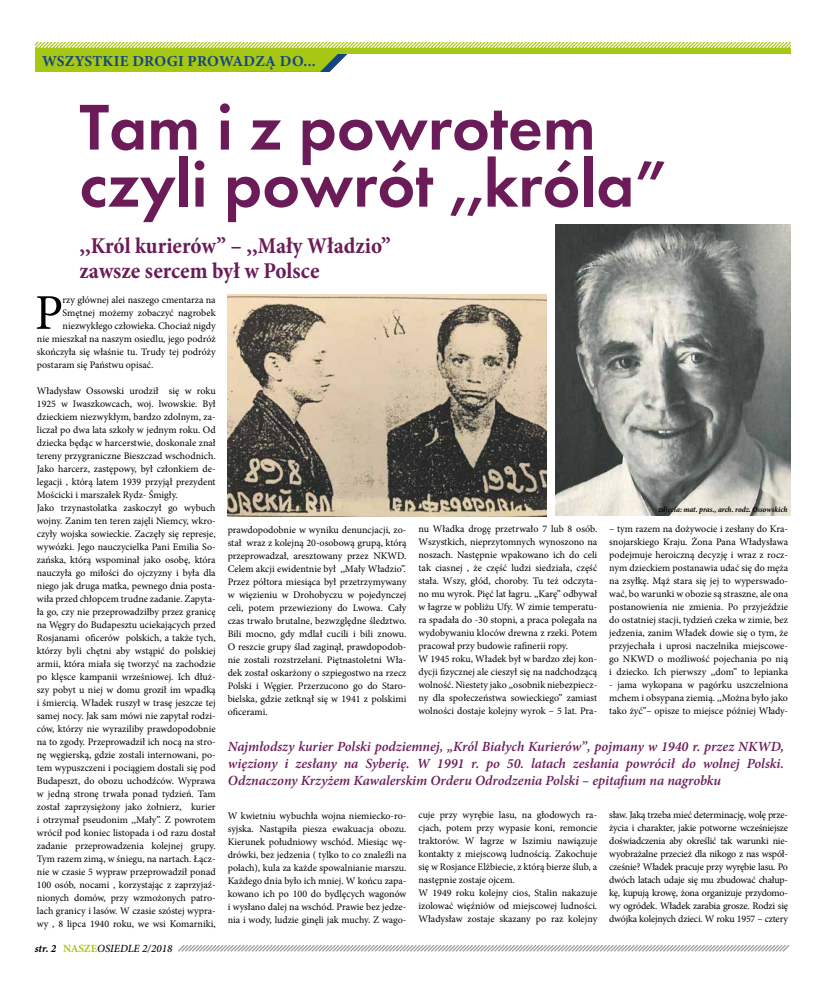
<style>
.page{position:relative;width:820px;height:993px;background:#fff}
.page>*{position:absolute;margin:0;border:0;box-sizing:border-box;transform-origin:0 0}
.t1{font:67px/57px "Futura Dem";color:#6b1c58}
.t2{font:50px "Minion Pro";color:#000}
.t3{font:700 condensed 22.9px/25.1px "Minion Pro";color:#6b1c58}
.t4{font:700 15.3px "Minion Pro";letter-spacing:.02em;color:#144584}
.t5{font:italic 600 14px/17.2px "Minion Pro";letter-spacing:-.005em;color:#6b1c58;text-align:justify}
.t6{font:italic 500 11px "Minion Pro";color:#000}
.t7{font:italic 700 11px "Minion Pro";color:#000}
.t8{font:10px/13px "Minion Pro";color:#000;text-align:justify}
.t9{font:italic 700 condensed 8px "Minion Pro";letter-spacing:-.005em;color:#000}
.s1{color:#6b1c58}
.s2{font-weight:700;font-style:normal;color:#a6c714}
</style>
<div class="page">
<svg style="left:178px;top:945px;width:612px;height:7px"></svg>
<svg style="left:35px;top:42px;width:756px;height:30px"></svg>
<img style="left:555px;top:224px;width:235px;height:291px">
<img style="left:228px;top:295px;width:318px;height:221px">
<h3 class="t4" style="left:42px;top:50px;width:279px">WSZYSTKIE DROGI PROWADZĄ DO...<span class="s1">.</span></h3>
<h1 class="t1" style="left:79px;top:98px;width:589px">Tam i z powrotem czyli powrót ,,króla”</h1>
<h3 class="t3" style="left:79px;top:232px;width:312px">,,Król kurierów” – ,,Mały Władzio” zawsze sercem był w Polsce</h3>
<h2 class="t2" style="left:35px;top:279px;width:30px">P</h2>
<p class="t8" style="left:62px;top:293px;width:154px">rzy głównej alei naszego cmentarza na</p>
<p class="t8" style="left:62px;top:306px;width:154px">Smętnej możemy zobaczyć nagrobek</p>
<p class="t8" style="left:62px;top:319px;width:154px">niezwykłego człowieka. Chociaż nigdy</p>
<p class="t8" style="left:37px;top:332px;width:180px">nie mieszkał na naszym osiedlu, jego podróż</p>
<p class="t8" style="left:37px;top:345px;width:180px">skończyła się właśnie tu. Trudy tej podróży</p>
<p class="t8" style="left:37px;top:358px;width:118px">postaram się Państwu opisać.</p>
<p class="t8" style="left:37px;top:384px;width:180px;text-align:left">Władysław Ossowski urodził się w roku 1925 w Iwaszkowcach, woj. lwowskie. Był dzieckiem niezwykłym, bardzo zdolnym, za&shy;liczał po dwa lata szkoły w jednym roku. Od dziecka będąc w harcerstwie, doskonale znał tereny przygraniczne Bieszczad wschodnich.<br>Jako harcerz, zastępowy, był członkiem de&shy;legacji , którą latem 1939 przyjął prezydent Mościcki i marszałek Rydz- Śmigły.<br>Jako trzynastolatka zaskoczył go wybuch wojny. Zanim ten teren zajęli Niemcy, wkro&shy;czyły wojska sowieckie. Zaczęły się represje, wywózki. Jego nauczycielka Pani Emilia So&shy;zańska, którą wspominał jako osobę, która nauczyła go miłości do ojczyzny i była dla niego jak druga matka, pewnego dnia posta&shy;wiła przed chłopcem trudne zadanie. Zapyta&shy;ła go, czy nie przeprowadziłby przez granicę na Węgry do Budapesztu uciekających przed Rosjanami oficerów polskich, a także tych, którzy byli chętni aby wstąpić do polskiej armii, która miała się tworzyć na zachodzie po klęsce kampanii wrześniowej. Ich dłuż&shy;szy pobyt u niej w domu groził im wpadką i śmiercią. Władek ruszył w trasę jeszcze tej samej nocy. Jak sam mówi nie zapytał rodzi&shy;ców, którzy nie wyraziliby prawdopodobnie na to zgody. Przeprowadził ich nocą na stro&shy;nę węgierską, gdzie zostali internowani, po&shy;tem wypuszczeni i pociągiem dostali się pod Budapeszt, do obozu uchodźców. Wyprawa w jedną stronę trwała ponad tydzień. Tam został zaprzysiężony jako żołnierz, kurier i otrzymał pseudonim ,,Mały”. Z powrotem wrócił pod koniec listopada i od razu dostał zadanie przeprowadzenia kolejnej grupy.<br>Tym razem zimą, w śniegu, na nartach. Łącz&shy;nie w czasie 5 wypraw przeprowadził ponad 100 osób, nocami , korzystając z zaprzyjaź&shy;nionych domów, przy wzmożonych patro&shy;lach granicy i lasów. W czasie szóstej wypra&shy;wy , 8 lipca 1940 roku, we wsi Komarniki,</p>
<p class="t6" style="left:63px;top:940px;width:111px"><span class="s2">NASZE</span>OSIEDLE 2/2018</p>
<p class="t7" style="left:35px;top:940px;width:23px">str. 2</p>
<p class="t8" style="left:227px;top:523px;width:180px">prawdopodobnie w wyniku denuncjacji, zo&shy;stał wraz z kolejną 20-osobową grupą, którą przeprowadzał, aresztowany przez NKWD.<br>Celem akcji ewidentnie był ,,Mały Władzio”.<br>Przez półtora miesiąca był przetrzymywany w więzieniu w Drohobyczu w pojedynczej celi, potem przewieziony do Lwowa. Cały czas trwało brutalne, bezwzględne śledztwo.<br>Bili mocno, gdy mdlał cucili i bili znowu.<br>O reszcie grupy ślad zaginął, prawdopodob&shy;nie zostali rozstrzelani. Piętnastoletni Wła&shy;dek został oskarżony o szpiegostwo na rzecz Polski i Węgier. Przerzucono go do Staro&shy;bielska, gdzie zetknął się w 1941 z polskimi oficerami.</p>
<p class="t8" style="left:418px;top:522px;width:180px;text-align:left">nu Władka drogę przetrwało 7 lub 8 osób.<br>Wszystkich, nieprzytomnych wynoszono na noszach. Następnie wpakowano ich do celi tak ciasnej , że część ludzi siedziała, część stała. Wszy, głód, choroby. Tu też odczyta&shy;no mu wyrok. Pięć lat łagru. ,,Karę” odbywał w łagrze w pobliżu Ufy. W zimie temperatu&shy;ra spadała do -30 stopni, a praca polegała na wydobywaniu kloców drewna z rzeki. Potem pracował przy budowie rafinerii ropy.<br>W 1945 roku, Władek był w bardzo złej kon&shy;dycji fizycznej ale cieszył się na nadchodzącą wolność. Niestety jako ,,osobnik niebezpiecz&shy;ny dla społeczeństwa sowieckiego” zamiast wolności dostaje kolejny wyrok – 5 lat. Pra-</p>
<p class="t9" style="left:658px;top:504px;width:131px">zdjęcia: mat. pras., arch. rodz. Ossowskich</p>
<p class="t8" style="left:609px;top:522px;width:180px">– tym razem na dożywocie i zesłany do Kra&shy;snojarskiego Kraju. Żona Pana Władysława podejmuje heroiczną decyzję i wraz z rocz&shy;nym dzieckiem postanawia udać się do męża na zsyłkę. Mąż stara się jej to wyperswado&shy;wać, bo warunki w obozie są straszne, ale ona postanowienia nie zmienia. Po przyjeździe do ostatniej stacji, tydzień czeka w zimie, bez jedzenia, zanim Władek dowie się o tym, że przyjechała i uprosi naczelnika miejscowe&shy;go NKWD o możliwość pojechania po nią i dziecko. Ich pierwszy ,,dom” to lepianka</p>
<p class="t8" style="left:609px;top:678px;width:180px">- jama wykopana w pagórku uszczelniona mchem i obsypana ziemią. ,,Można było jako tako żyć”– opisze to miejsce później Włady-</p>
<p class="t5" style="left:228px;top:737px;width:557px">Najmłodszy kurier Polski podziemnej, „Król Białych Kurierów”, pojmany w 1940 r. przez NKWD, więziony i zesłany na Syberię. W 1991 r. po 50. latach zesłania powrócił do wolnej Polski.<br>Odznaczony Krzyżem Kawalerskim Orderu Odrodzenia Polski – epitafium na nagrobku</p>
<p class="t8" style="left:227px;top:809px;width:180px">W kwietniu wybuchła wojna niemiecko-ro&shy;syjska. Nastąpiła piesza ewakuacja obozu.<br>Kierunek południowy wschód. Miesiąc wę&shy;drówki, bez jedzenia ( tylko to co znaleźli na polach), kula za każde spowalnianie marszu.<br>Każdego dnia było ich mniej. W końcu zapa&shy;kowano ich po 100 do bydlęcych wagonów i wysłano dalej na wschód. Prawie bez jedze&shy;nia i wody, ludzie ginęli jak muchy. Z wago-</p>
<p class="t8" style="left:418px;top:808px;width:180px;text-align:left">cuje przy wyrębie lasu, na głodowych ra&shy;cjach, potem przy wypasie koni, remoncie traktorów. W łagrze w Iszimiu nawiązuje kontakty z miejscową ludnością. Zakochuje się w Rosjance Elżbiecie, z którą bierze ślub, a następnie zostaje ojcem.<br>W 1949 roku kolejny cios, Stalin nakazuje izolować więźniów od miejscowej ludności.<br>Władysław zostaje skazany po raz kolejny</p>
<p class="t8" style="left:609px;top:808px;width:180px">sław. Jaką trzeba mieć determinację, wolę prze&shy;życia i charakter, jakie potworne wcześniejsze doświadczenia aby określić tak warunki nie&shy;wyobrażalne przecież dla nikogo z nas współ&shy;cześnie? Władek pracuje przy wyrębie lasu. Po dwóch latach udaje się mu zbudować chałup&shy;kę, kupują krowę, żona organizuje przydomo&shy;wy ogródek. Władek zarabia grosze. Rodzi się dwójka kolejnych dzieci. W roku 1957 – cztery</p>
</div>
